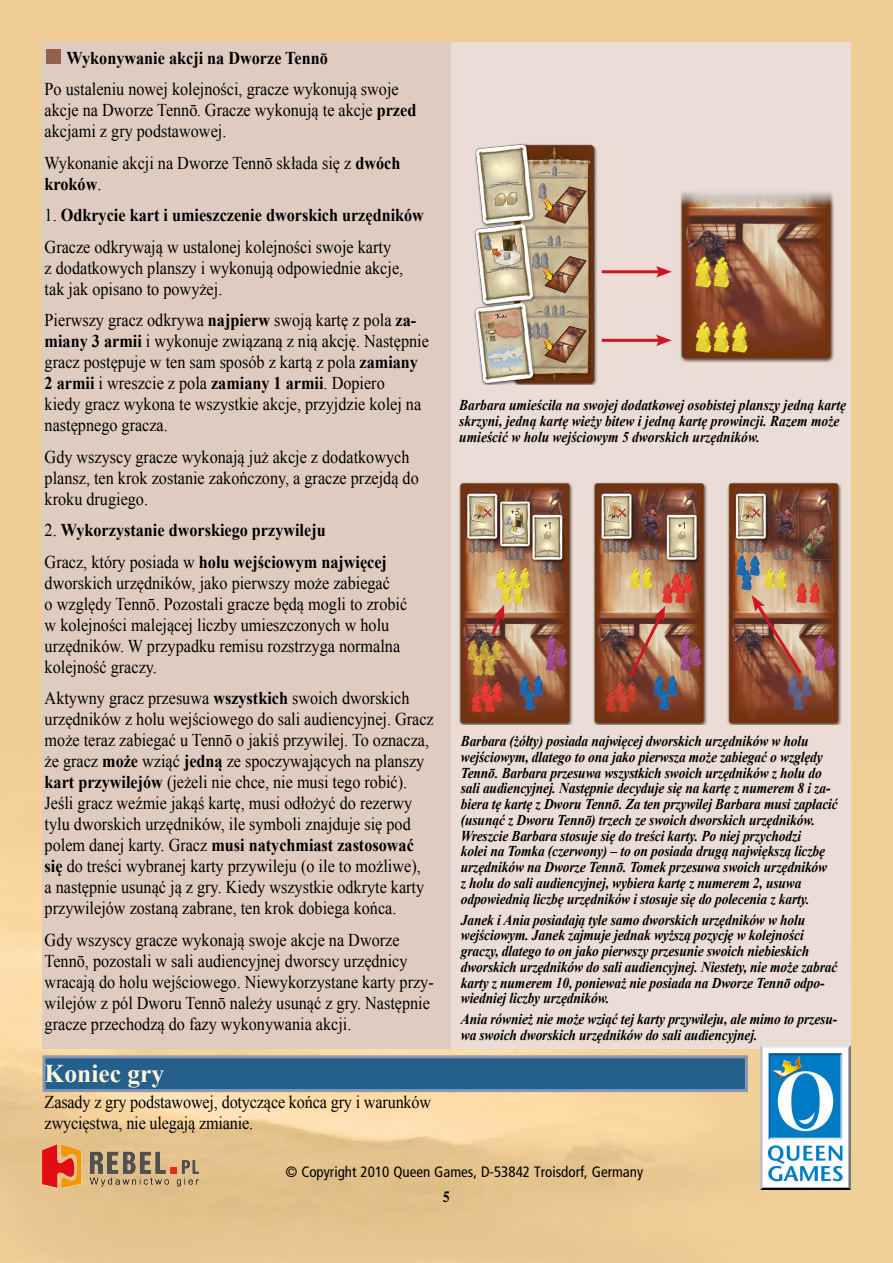
<style>
.page{position:relative;width:893px;height:1263px;background:#fff}
.page>*{position:absolute;margin:0;border:0;box-sizing:border-box;transform-origin:0 0}
.t1{font:700 25.5px "Times New Roman";color:#fff7da}
.t2{font:18px/21px "Times New Roman";color:#000;scale:.9 1}
.t3{font:700 18px/31.5px "Times New Roman";color:#000;scale:.9 1}
.t4{font:italic 700 15px/15.8px "Times New Roman";letter-spacing:-.01em;color:#000;scale:.9 1}
.t5{font:condensed 15px "Frutiger";color:#000}
.t6{font:700 15px "Times BQ";color:#000;scale:.9 1}
.s1{font-weight:700}
.s2{font-weight:400}
</style>
<div class="page">
<img style="left:0;top:0;width:893px;height:1263px">
<div style="left:43px;top:43px;width:807px;height:1006px;background:#e0cbc1"></div>
<div style="left:451px;top:43px;width:399px;height:1006px;background:#ebdcd5"></div>
<div style="left:44px;top:1057px;width:702px;height:33px;background:#24608b"></div>
<div style="left:43px;top:1055px;width:705px;height:37px;border:3px solid #8698b6"></div>
<img style="left:43px;top:1145px;width:155px;height:42px">
<img style="left:474px;top:143px;width:360px;height:242px">
<img style="left:459px;top:482px;width:383px;height:242px">
<hr style="left:602px;top:270px;width:59px;height:3px;background:#ce1625">
<svg style="left:656px;top:266px;width:16px;height:12px"></svg>
<hr style="left:602px;top:339px;width:59px;height:3px;background:#ce1625">
<svg style="left:656px;top:334px;width:16px;height:12px"></svg>
<svg style="left:489px;top:604px;width:15px;height:34px"></svg>
<svg style="left:626px;top:606px;width:39px;height:75px;background:#a8705c"></svg>
<svg style="left:752px;top:595px;width:53px;height:82px;background:#ad7963"></svg>
<div style="left:46px;top:49px;width:15px;height:15px;background:#94604c"></div>
<img style="left:760px;top:1046px;width:90px;height:143px">
<p class="t3" style="left:67px;top:41px;width:292px">Wykonywanie akcji na Dworze Tennō</p>
<p class="t2" style="left:45px;top:78px;width:415px">Po ustaleniu nowej kolejności, gracze wykonują swoje akcje na Dworze Tennō. Gracze wykonują te akcje <span class="s1">przed </span>akcjami z gry podstawowej.</p>
<p class="t2" style="left:45px;top:151px;width:397px">Wykonanie akcji na Dworze Tennō składa się z <span class="s1">dwóch kroków</span>.</p>
<p class="t2" style="left:45px;top:199px;width:423px;line-height:31.5px">1. <span class="s1">Odkrycie kart i umieszczenie dworskich urzędników<br></span>Gracze odkrywają w ustalonej kolejności swoje karty</p>
<p class="t2" style="left:45px;top:256px;width:400px">z dodatkowych planszy i wykonują odpowiednie akcje, tak jak opisano to powyżej.</p>
<p class="t2" style="left:45px;top:309px;width:428px">Pierwszy gracz odkrywa <span class="s1">najpierw</span> swoją kartę z pola <span class="s1">za&shy;miany 3 armii</span> i wykonuje związaną z nią akcję. Następnie gracz postępuje w ten sam sposób z kartą z pola <span class="s1">zamiany 2 armii</span> i wreszcie z pola <span class="s1">zamiany 1 armii</span>. Dopiero<br>kiedy gracz wykona te wszystkie akcje, przyjdzie kolej na następnego gracza.</p>
<p class="t2" style="left:45px;top:445px;width:417px">Gdy wszyscy gracze wykonają już akcje z dodatkowych plansz, ten krok zostanie zakończony, a gracze przejdą do kroku drugiego.</p>
<p class="t3" style="left:45px;top:514px;width:382px"><span class="s2">2.</span> Wykorzystanie dworskiego przywileju<br><span class="s2">Gracz, który posiada w</span> holu wejściowym najwięcej</p>
<p class="t2" style="left:45px;top:572px;width:404px">dworskich urzędników, jako pierwszy może zabiegać<br>o względy Tennō. Pozostali gracze będą mogli to zrobić w kolejności malejącej liczby umieszczonych w holu urzędników. W przypadku remisu rozstrzyga normalna kolejność graczy.</p>
<p class="t2" style="left:45px;top:687px;width:434px">Aktywny gracz przesuwa <span class="s1">wszystkich</span> swoich dworskich urzędników z holu wejściowego do sali audiencyjnej. Gracz może teraz zabiegać u Tennō o jakiś przywilej. To oznacza, że gracz <span class="s1">może</span> wziąć <span class="s1">jedną</span> ze spoczywających na planszy <span class="s1">kart przywilejów</span> (jeżeli nie chce, nie musi tego robić).<br>Jeśli gracz weźmie jakąś kartę, musi odłożyć do rezerwy tylu dworskich urzędników, ile symboli znajduje się pod polem danej karty. Gracz <span class="s1">musi natychmiast zastosować się</span> do treści wybranej karty przywileju (o ile to możliwe),<br>a następnie usunąć ją z gry. Kiedy wszystkie odkryte karty przywilejów zostaną zabrane, ten krok dobiega końca.</p>
<p class="t2" style="left:45px;top:929px;width:434px">Gdy wszyscy gracze wykonają swoje akcje na Dworze Tennō, pozostali w sali audiencyjnej dworscy urzędnicy wracają do holu wejściowego. Niewykorzystane karty przy&shy;wilejów z pól Dworu Tennō należy usunąć z gry. Następnie gracze przechodzą do fazy wykonywania akcji.</p>
<h1 class="t1" style="left:45px;top:1055px;width:121px">Koniec gry</h1>
<p class="t2" style="left:45px;top:1091px;width:431px">Zasady z gry podstawowej, dotyczące końca gry i warunków zwycięstwa, nie ulegają zmianie.</p>
<p class="t4" style="left:459px;top:397px;width:431px">Barbara umieściła na swojej dodatkowej osobistej planszy jedną kartę skrzyni, jedną kartę wieży bitew i jedną kartę prowincji. Razem może umieścić w holu wejściowym 5 dworskich urzędników.</p>
<p class="t4" style="left:461px;top:733px;width:420px">Barbara (żółty) posiada najwięcej dworskich urzędników w holu wejściowym, dlatego to ona jako pierwsza może zabiegać o względy Tennō. Barbara przesuwa wszystkich swoich urzędników z holu do sali audiencyjnej. Następnie decyduje się na kartę z numerem 8 i za&shy;biera tę kartę z Dworu Tennō. Za ten przywilej Barbara musi zapłacić (usunąć z Dworu Tennō) trzech ze swoich dworskich urzędników.<br>Wreszcie Barbara stosuje się do treści karty. Po niej przychodzi<br>kolei na Tomka (czerwony) ‒ to on posiada drugą największą liczbę urzędników na Dworze Tennō. Tomek przesuwa swoich urzędników<br>z holu do sali audiencyjnej, wybiera kartę z numerem 2, usuwa odpowiednią liczbę urzędników i stosuje się do polecenia z karty.</p>
<p class="t4" style="left:461px;top:911px;width:420px">Janek i Ania posiadają tyle samo dworskich urzędników w holu wejściowym. Janek zajmuje jednak wyższą pozycję w kolejności graczy, dlatego to on jako pierwszy przesunie swoich niebieskich dworskich urzędników do sali audiencyjnej. Niestety, nie może zabrać karty z numerem 10, ponieważ nie posiada na Dworze Tennō odpo&shy;wiedniej liczby urzędników.</p>
<p class="t4" style="left:461px;top:1011px;width:420px">Ania również nie może wziąć tej karty przywileju, ale mimo to przesu&shy;wa swoich dworskich urzędników do sali audiencyjnej.</p>
<p class="t5" style="left:285px;top:1163px;width:359px">© Copyright 2010 Queen Games, D-53842 Troisdorf, Germany</p>
<p class="t6" style="left:443px;top:1188px;width:9px">5</p>
</div>
